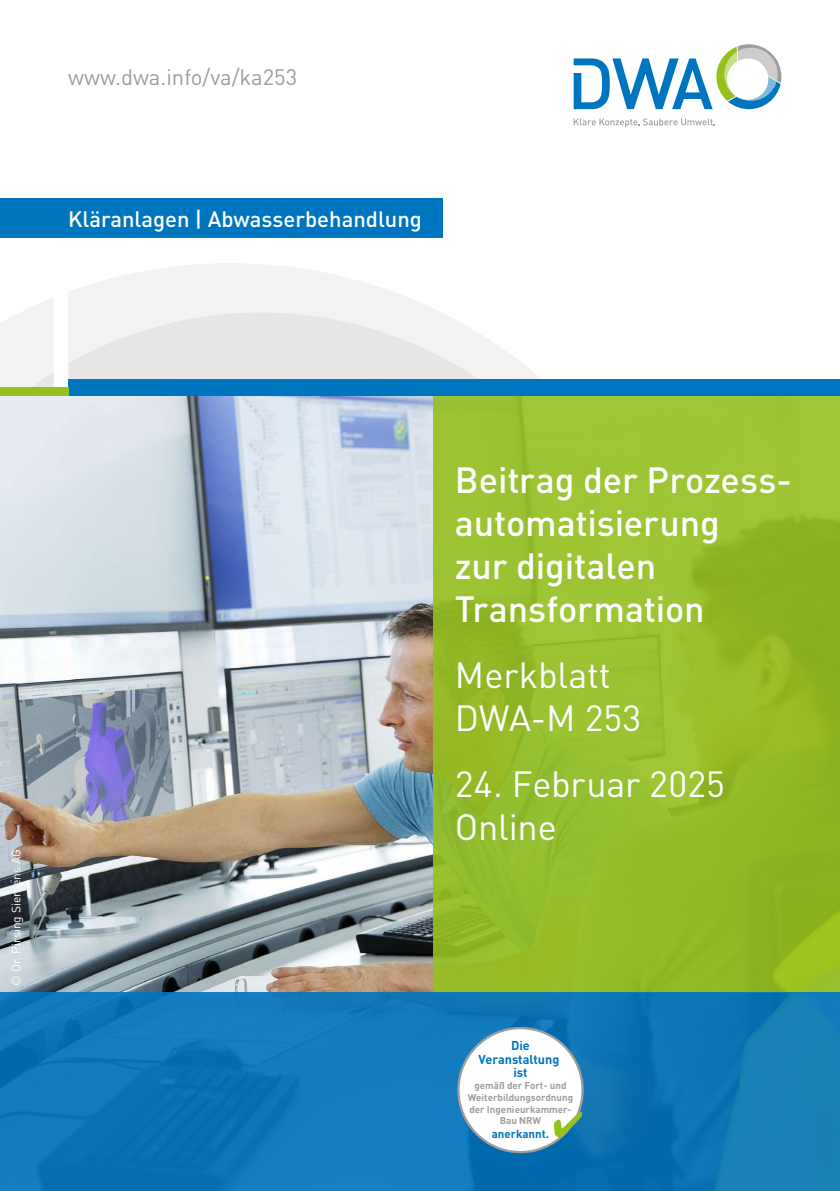
<style>
.page{position:relative;width:840px;height:1191px;background:#fff}
.page>*{position:absolute;margin:0;border:0;box-sizing:border-box;transform-origin:0 0}
.t1{font:500 36px/43.2px "DINOT";letter-spacing:-.005em;color:#fff}
.t2{font:36px/43.2px "DINOT";color:#fff}
.t3{font:500 22px "DINOT";color:#fff}
.t4{font:22px "DINOT";color:#9d9d9c}
.t5{font:700 12.6px/13.8px "DINOT";color:#0075bf;text-align:center}
.t6{font:12px "DINOT";color:#fff}
.t7{font:700 11.6px "DINOT";color:#0075bf}
.t8{font:700 9.8px/11.8px "DINOT";color:#9d9d9c;text-align:center}
</style>
<div class="page">
<img style="left:0;top:395px;width:433px;height:597px">
<svg style="left:573px;top:118px;width:141px;height:9px"></svg>
<svg style="left:573px;top:44px;width:208px;height:65px"></svg>
<div style="left:433px;top:395px;width:406px;height:597px;background:linear-gradient(to right,#98c130,#94bb27)"></div>
<svg style="left:0;top:298px;width:54px;height:89px"></svg>
<svg style="left:68px;top:263px;width:472px;height:115px"></svg>
<div style="left:68px;top:378px;width:771px;height:17px;background:#0075bf"></div>
<div style="left:0;top:387px;width:68px;height:8px;background:#95c11f"></div>
<div style="left:0;top:992px;width:839px;height:199px;background:linear-gradient(to bottom,#1079ba,#0d76b7)"></div>
<div style="left:458px;top:1028px;width:124px;height:124px;background:#fff;border-radius:50%"></div>
<div style="left:457px;top:1027px;width:126px;height:126px;border:2px solid #9d9d9c;border-radius:50%"></div>
<svg style="left:554px;top:1111px;width:27px;height:26px"></svg>
<div style="left:0;top:198px;width:442px;height:40px;background:#0075bf"></div>
<h2 class="t4" style="left:68px;top:60px;width:230px">www.dwa.info/va/ka253</h2>
<h2 class="t3" style="left:68px;top:202px;width:355px">Kläranlagen | Abwasserbehandlung</h2>
<p class="t6" style="left:7px;top:985px;width:138px;rotate:-90deg">© Dr. Pirsing Siemens AG</p>
<h1 class="t1" style="left:454px;top:456px;width:338px">Beitrag der Prozess&shy;automatisierung<br>zur digitalen<br>Transformation</h1>
<h1 class="t2" style="left:454px;top:651px;width:187px">Merkblatt<br>DWA-M 253</h1>
<h1 class="t2" style="left:454px;top:760px;width:271px">24. Februar 2025<br>Online</h1>
<p class="t5" style="left:478px;top:1037px;width:82px">Die<br>Veranstaltung ist</p>
<p class="t8" style="left:467px;top:1079px;width:107px">gemäß der Fort- und<br>Weiterbildungsordnung der Ingenieurkammer-<br>Bau NRW</p>
<p class="t7" style="left:491px;top:1125px;width:59px">anerkannt.</p>
</div>
